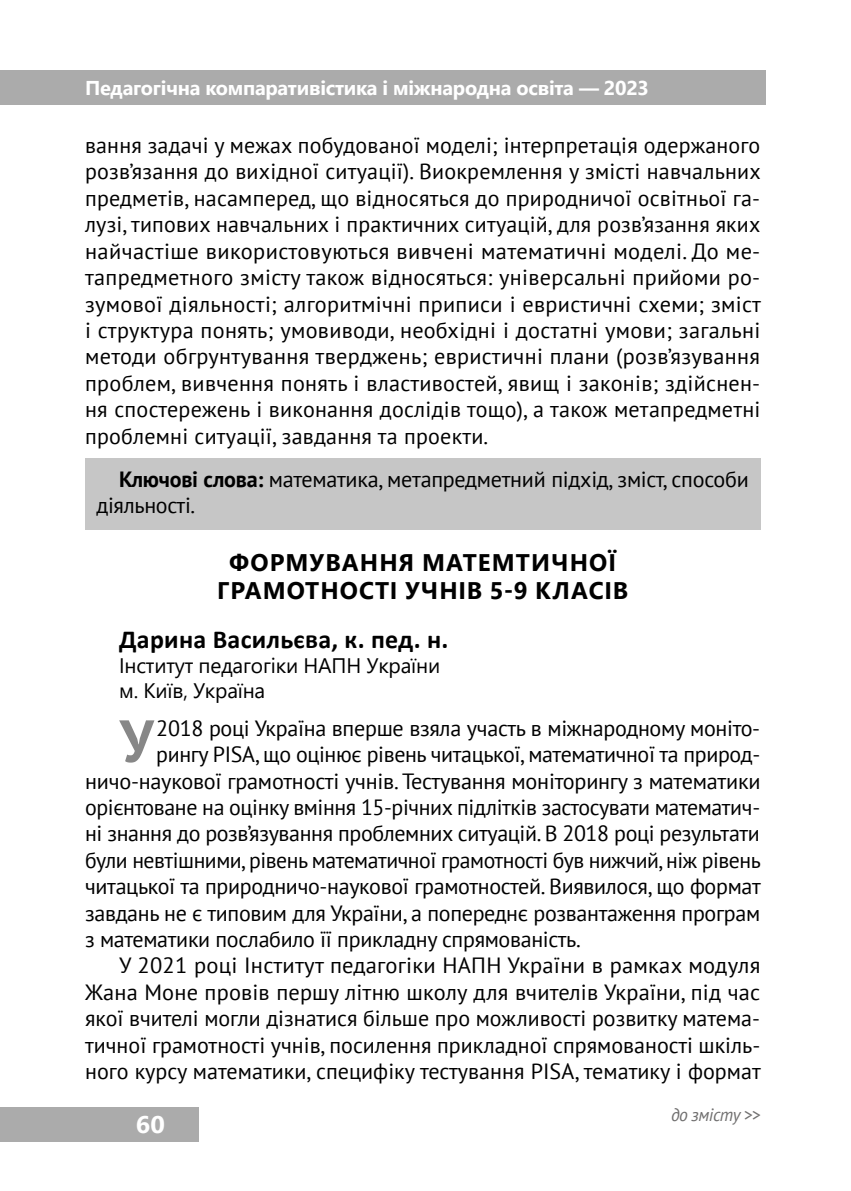
<style>
.page{position:relative;width:851px;height:1191px;background:#fff}
.page>*{position:absolute;margin:0;border:0;box-sizing:border-box;transform-origin:0 0}
.t1{font:700 59.8px "PT Sans";color:#878787}
.t2{font:700 26px "Calibri";letter-spacing:.01em;color:#000}
.t3{font:700 24px/28.8px "Segoe UI";letter-spacing:.045em;color:#000;text-align:center}
.t4{font:700 24px "Segoe UI";color:#fff;scale:1.05 1}
.t5{font:22px/26.4px "PT Sans";letter-spacing:-.015em;color:#000;text-align:justify}
.t6{font:22px "PT Sans";letter-spacing:.005em;color:#000}
.t7{font:22px "PT Sans";letter-spacing:.01em;color:#000}
.t8{font:21px/25.2px "Segoe UI";letter-spacing:-.01em;color:#000}
.t9{font:700 20px "Segoe UI";letter-spacing:-.015em;color:#fff}
.t10{font:italic 18px "PT Sans";letter-spacing:-.025em;color:#706f6f}
.s1{font-weight:700}
</style>
<div class="page">
<div style="left:0;top:71px;width:765px;height:34px;background:#ababab"></div>
<div style="left:0;top:1107px;width:198px;height:34px;background:#ababab"></div>
<div style="left:85px;top:459px;width:675px;height:71px;background:#c6c6c6"></div>
<p class="t9" style="left:85px;top:69px;width:565px">Педагогічна компаративістика і міжнародна освіта — 2023</p>
<p class="t5" style="left:85px;top:132px;width:677px">вання задачі у межах побудованої моделі; інтерпретація одержаного розв’язання до вихідної ситуації). Виокремлення у змісті навчальних предметів, насамперед, що відносяться до природничої освітньої га&shy;лузі, типових навчальних і практичних ситуацій, для розв’язання яких найчастіше використовуються вивчені математичні моделі. До ме&shy;тапредметного змісту також відносяться: універсальні прийоми ро&shy;зумової діяльності; алгоритмічні приписи і евристичні схеми; зміст і структура понять; умовиводи, необхідні і достатні умови; загальні методи обгрунтування тверджень; евристичні плани (розв’язування проблем, вивчення понять і властивостей, явищ і законів; здійснен&shy;ня спостережень і виконання дослідів тощо), а також метапредметні проблемні ситуації, завдання та проекти.</p>
<p class="t5" style="left:96px;top:465px;width:653px;text-indent:23px"><span class="s1">Ключові слова:</span> математика, метапредметний підхід, зміст, способи діяльності.</p>
<p class="t3" style="left:217px;top:546px;width:412px">ФОРМУВАННЯ МАТЕМТИЧНОЇ<br>ГРАМОТНОСТІ УЧНІВ 5-9 КЛАСІВ</p>
<p class="t2" style="left:119px;top:620px;width:331px">Дарина Васильєва, к. пед. н.</p>
<p class="t8" style="left:119px;top:651px;width:322px">Інститут педагогіки НАПН України м. Київ, Україна</p>
<h1 class="t1" style="left:120px;top:702px;width:35px">У</h1>
<p class="t5" style="left:156px;top:714px;width:605px">2018 році Україна вперше взяла участь в міжнародному моніто-</p>
<p class="t5" style="left:156px;top:740px;width:605px">рингу PISA, що оцінює рівень читацької, математичної та природ-</p>
<p class="t5" style="left:85px;top:767px;width:677px">ничо-наукової грамотності учнів. Тестування моніторингу з математики</p>
<p class="t5" style="left:85px;top:793px;width:676px">орієнтоване на оцінку вміння 15-річних підлітків застосувати математич-</p>
<p class="t5" style="left:85px;top:820px;width:676px">ні знання до розв’язування проблемних ситуацій. В 2018 році результати</p>
<p class="t5" style="left:85px;top:846px;width:677px">були невтішними, рівень математичної грамотності був нижчий, ніж рівень</p>
<p class="t5" style="left:85px;top:872px;width:677px">читацької та природничо-наукової грамотностей. Виявилося, що формат</p>
<p class="t5" style="left:85px;top:899px;width:676px">завдань не є типовим для України, а попереднє розвантаження програм</p>
<p class="t5" style="left:85px;top:925px;width:497px">з математики послабило її прикладну спрямованість.</p>
<p class="t7" style="left:119px;top:951px;width:642px">У 2021 році Інститут педагогіки НАПН України в рамках модуля</p>
<p class="t6" style="left:85px;top:978px;width:676px">Жана Моне провів першу літню школу для вчителів України, під час</p>
<p class="t5" style="left:85px;top:1004px;width:676px">якої вчителі могли дізнатися більше про можливості розвитку матема-</p>
<p class="t5" style="left:85px;top:1031px;width:676px">тичної грамотності учнів, посилення прикладної спрямованості шкіль-</p>
<p class="t5" style="left:85px;top:1057px;width:677px">ного курсу математики, специфіку тестування PISA, тематику і формат</p>
<p class="t10" style="left:671px;top:1103px;width:91px">до змісту &gt;&gt;</p>
<p class="t4" style="left:136px;top:1101px;width:29px">60</p>
</div>
